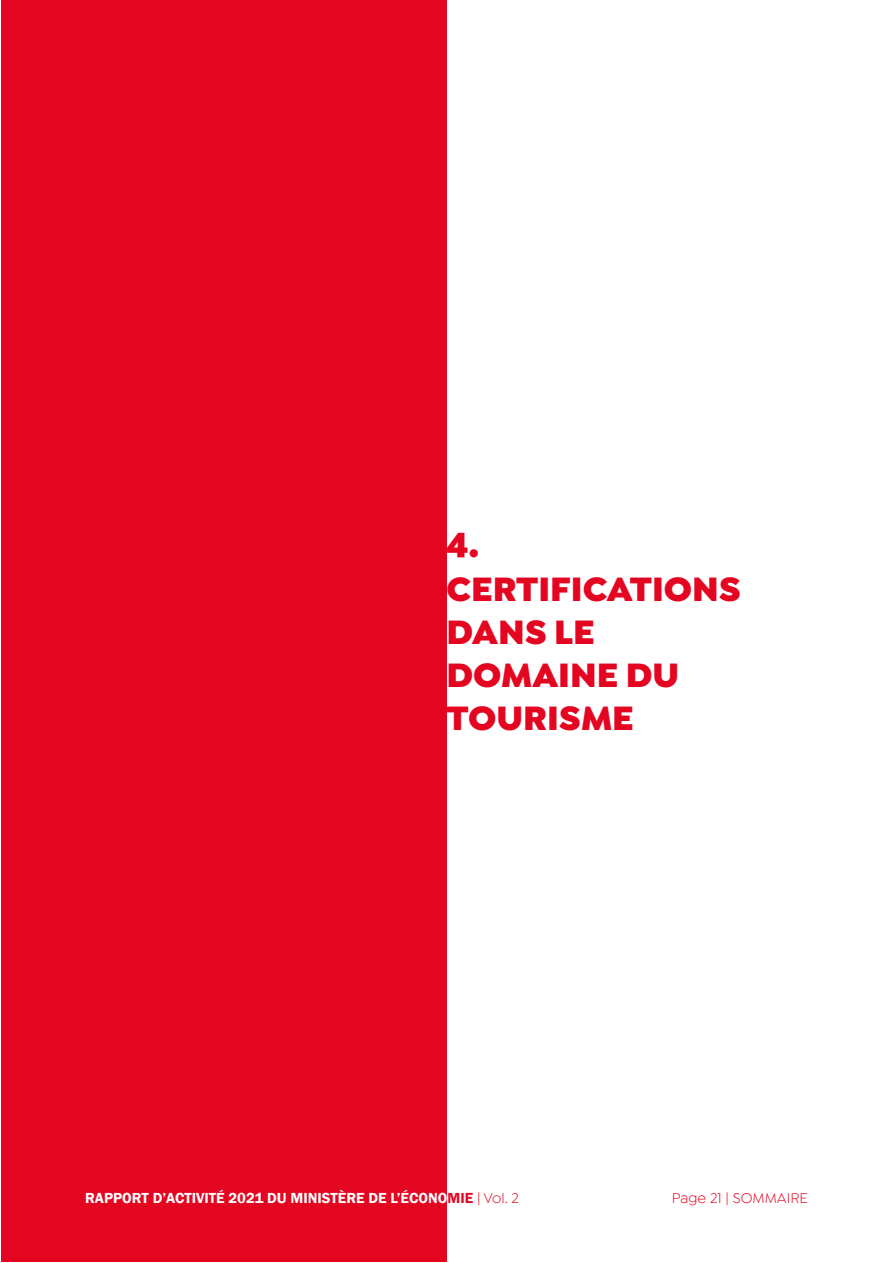
<style>
.page{position:relative;width:893px;height:1263px;background:#fff}
.page>*{position:absolute;margin:0;border:0;box-sizing:border-box;transform-origin:0 0}
.Header_2{font:900 36px/43.2px "Isidora Sans";color:#e40520}
.t1{font:600 15px "Franklin Gothic";color:#fff}
.t2{font:15px "Isidora Sans";color:#e40520}
.s1{color:#e40520}
.s2{font-family:"Isidora Sans";font-weight:400;color:#e40520}
</style>
<div class="page">
<div style="left:1px;top:1px;width:445px;height:1261px;background:#e40520"></div>
<p class="Header_2" style="left:446px;top:524px;width:296px">4.<br>CERTIFICATIONS<br>DANS LE<br>DOMAINE DU<br>TOURISME</p>
<p class="t1" style="left:85px;top:1188px;width:435px">RAPPORT D’ACTIVITÉ 2021 DU MINISTÈRE DE L’ÉCONO<span class="s1">MIE</span> <span class="s2">| Vol. 2</span></p>
<p class="t2" style="left:672px;top:1189px;width:138px">Page 21 | SOMMAIRE</p>
</div>
